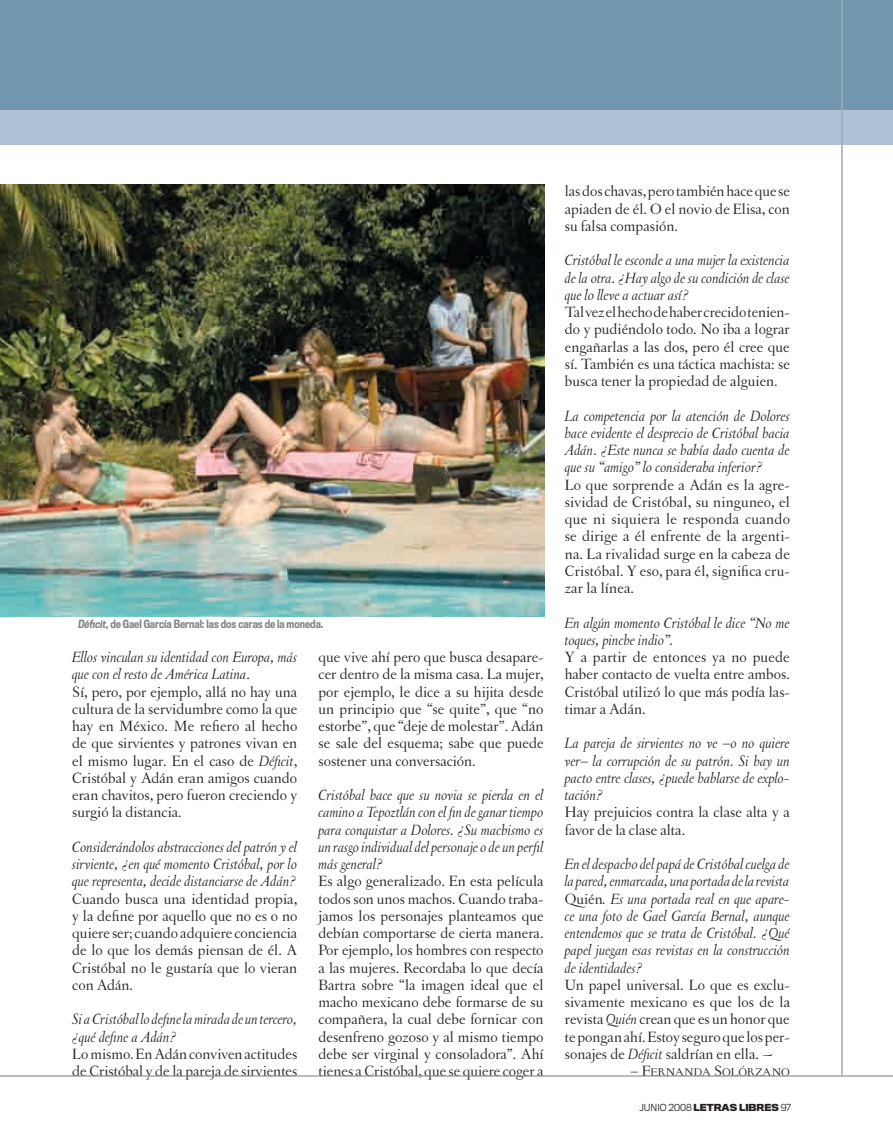
<style>
.page{position:relative;width:893px;height:1148px;background:#fff}
.page>*{position:absolute;margin:0;border:0;box-sizing:border-box;transform-origin:0 0}
.t1{font:15.75px/17.2px "Letras Oldstyle";color:#231f20;text-align:justify}
.t2{font:italic 15.75px/17.2px "Letras Oldstyle";color:#231f20;text-align:justify}
.t3{font:11.85px "Letras Oldstyle Expert";color:#231f20}
.t4{font:500 10.5px "Titling Gothic FB Cond";color:#808285}
.t5{font:700 9px "Titling Gothic FB Normal";color:#231f20}
.s1{font-style:italic}
.s2{font-style:normal}
.s3{font-size:15.75px}
.s4{font-weight:300}
</style>
<div class="page">
<div style="left:0;top:0;width:893px;height:110px;background:#7097ae"></div>
<div style="left:0;top:110px;width:893px;height:35px;background:#adc3d5"></div>
<hr style="left:0;top:1076px;width:893px;height:1px;background:#a8a9ad">
<hr style="left:842px;top:0;width:1px;height:1076px;background:#a8a9ad">
<img style="left:1px;top:184px;width:544px;height:432px">
<p class="t4" style="left:78px;top:618px;width:247px">Déficit, de Gael García Bernal: las dos caras de la moneda.</p>
<p class="t1" style="left:72px;top:648px;width:227px;text-align:left"><span class="s1">Ellos vinculan su identidad con Europa, más que con el resto de América Latina</span>.<br>Sí, pero, por ejemplo, allá no hay una cultura de la servidumbre como la que hay en México. Me refiero al hecho de que sirvientes y patrones vivan en el mismo lugar. En el caso de <span class="s1">Déficit</span>, Cristóbal y Adán eran amigos cuando eran chavitos, pero fueron creciendo y surgió la distancia.</p>
<p class="t2" style="left:72px;top:838px;width:227px">Considerándolos abstracciones del patrón y el sirviente, ¿en qué momento Cristóbal, por lo que representa, decide distanciarse de Adán?</p>
<p class="t1" style="left:72px;top:890px;width:227px">Cuando busca una identidad propia, y la define por aquello que no es o no quiere ser; cuando adquiere conciencia de lo que los demás piensan de él. A Cristóbal no le gustaría que lo vieran con Adán.</p>
<p class="t2" style="left:72px;top:1011px;width:226px">Si a Cristóbal lo define la mirada de un tercero, ¿qué define a Adán?</p>
<p class="t1" style="left:72px;top:1045px;width:227px">Lo mismo. En Adán conviven actitudes de Cristóbal y de la pareja de sirvientes</p>
<p class="t1" style="left:318px;top:648px;width:227px">que vive ahí pero que busca desapare&shy;cer dentro de la misma casa. La mujer, por ejemplo, le dice a su hijita desde un principio que “se quite”, que “no estorbe”, que “deje de molestar”. Adán se sale del esquema; sabe que puede sostener una conversación.</p>
<p class="t2" style="left:318px;top:786px;width:227px">Cristóbal hace que su novia se pierda en el camino a Tepoztlán con el fin de ganar tiempo para conquistar a Dolores. ¿Su machismo es un rasgo individual del personaje o de un perfil más general?</p>
<p class="t1" style="left:318px;top:873px;width:227px">Es algo generalizado. En esta película todos son unos machos. Cuando traba&shy;jamos los personajes planteamos que debían comportarse de cierta manera.<br>Por ejemplo, los hombres con respecto a las mujeres. Recordaba lo que decía Bartra sobre “la imagen ideal que el macho mexicano debe formarse de su compañera, la cual debe fornicar con desenfreno gozoso y al mismo tiempo debe ser virginal y consoladora”. Ahí tienes a Cristóbal, que se quiere coger a</p>
<p class="t1" style="left:565px;top:183px;width:227px">las dos chavas, pero también hace que se apiaden de él. O el novio de Elisa, con su falsa compasión.</p>
<p class="t2" style="left:565px;top:252px;width:227px">Cristóbal le esconde a una mujer la existencia de la otra. ¿Hay algo de su condición de clase que lo lleve a actuar así?</p>
<p class="t1" style="left:565px;top:303px;width:227px">Tal vez el hecho de haber crecido tenien&shy;do y pudiéndolo todo. No iba a lograr engañarlas a las dos, pero él cree que sí. También es una táctica machista: se busca tener la propiedad de alguien.</p>
<p class="t2" style="left:565px;top:407px;width:227px">La competencia por la atención de Dolores hace evidente el desprecio de Cristóbal hacia Adán. ¿Este nunca se había dado cuenta de que su “amigo” lo consideraba inferior?</p>
<p class="t1" style="left:565px;top:476px;width:227px">Lo que sorprende a Adán es la agre&shy;sividad de Cristóbal, su ninguneo, el que ni siquiera le responda cuando se dirige a él enfrente de la argenti&shy;na. La rivalidad surge en la cabeza de Cristóbal. Y eso, para él, significa cru&shy;zar la línea.</p>
<p class="t2" style="left:565px;top:614px;width:226px">En algún momento Cristóbal le dice “No me toques, pinche indio”.</p>
<p class="t1" style="left:565px;top:648px;width:226px">Y a partir de entonces ya no puede haber contacto de vuelta entre ambos.<br>Cristóbal utilizó lo que más podía las&shy;timar a Adán.</p>
<p class="t2" style="left:565px;top:735px;width:226px">La pareja de sirvientes no ve –o no quiere ver– la corrupción de su patrón. Si hay un pacto entre clases, ¿puede hablarse de explo&shy;tación?</p>
<p class="t1" style="left:565px;top:804px;width:226px">Hay prejuicios contra la clase alta y a favor de la clase alta.</p>
<p class="t2" style="left:565px;top:855px;width:227px">En el despacho del papá de Cristóbal cuelga de la pared, enmarcada, una portada de la revista <span class="s2">Quién</span>. Es una portada real en que apare&shy;ce una foto de Gael García Bernal, aunque entendemos que se trata de Cristóbal. ¿Qué papel juegan esas revistas en la construcción de identidades?</p>
<p class="t1" style="left:565px;top:976px;width:227px">Un papel universal. Lo que es exclu&shy;sivamente mexicano es que los de la revista <span class="s1">Quién</span> crean que es un honor que te pongan ahí. Estoy seguro que los per&shy;sonajes de <span class="s1">Déficit</span> saldrían en ella. ~</p>
<p class="t3" style="left:631px;top:1066px;width:161px"><span class="s3">– F</span>ERNANDA <span class="s3">S</span>OLÓRZANO</p>
<p class="t5" style="left:639px;top:1101px;width:153px"><span class="s4">JUNIO 2008</span> LETRAS LIBRES <span class="s4">97</span></p>
</div>
